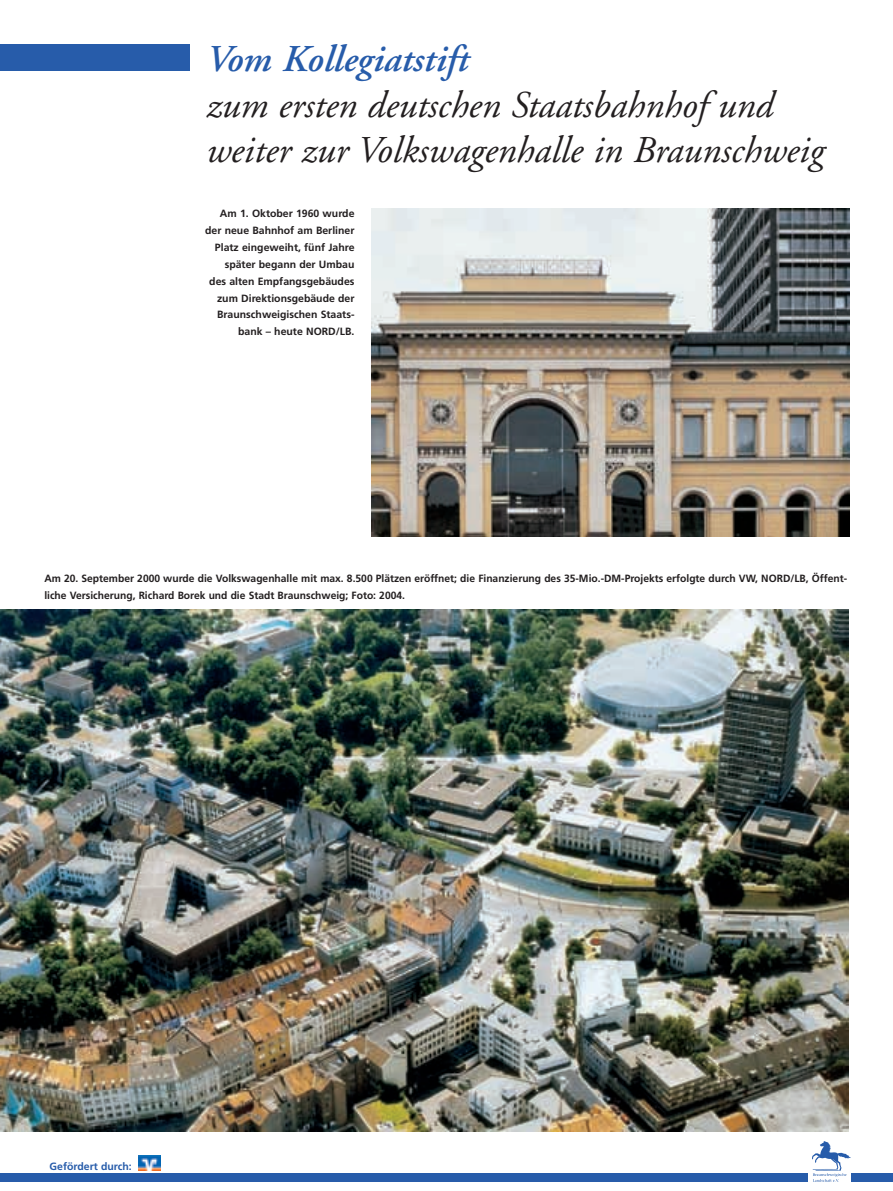
<style>
.page{position:relative;width:893px;height:1191px;background:#fff}
.page>*{position:absolute;margin:0;border:0;box-sizing:border-box;transform-origin:0 0}
.t1{font:italic 37.8px/45.3px "Adobe Garamond";color:#231f20}
.t2{font:italic 600 37.8px "Adobe Garamond";color:#275caa}
.t3{font:700 10.5px/16.8px "Frutiger";color:#231f20;text-align:right}
.t4{font:700 10.5px "Frutiger";color:#275caa}
</style>
<div class="page">
<img style="left:0;top:44px;width:893px;height:1138px">
<h1 class="t2" style="left:206px;top:44px;width:263px">Vom Kollegiatstift</h1>
<h1 class="t1" style="left:206px;top:85px;width:619px">zum ersten deutschen Staatsbahnhof und weiter zur Volkswagenhalle in Braunschweig</h1>
<p class="t3" style="left:205px;top:206px;width:151px">Am 1. Oktober 1960 wurde der neue Bahnhof am Berliner<br>Platz eingeweiht, fünf Jahre später begann der Umbau<br>des alten Empfangsgebäudes zum Direktionsgebäude der<br>Braunschweigischen Staats&shy;bank – heute NORD/LB.</p>
<p class="t3" style="left:44px;top:571px;width:804px;text-align:left">Am 20. September 2000 wurde die Volkswagenhalle mit max. 8.500 Plätzen eröffnet; die Finanzierung des 35-Mio.-DM-Projekts erfolgte durch VW, NORD/LB, Öffent&shy;liche Versicherung, Richard Borek und die Stadt Braunschweig; Foto: 2004.</p>
<p class="t4" style="left:50px;top:1162px;width:84px">Gefördert durch:</p>
</div>
